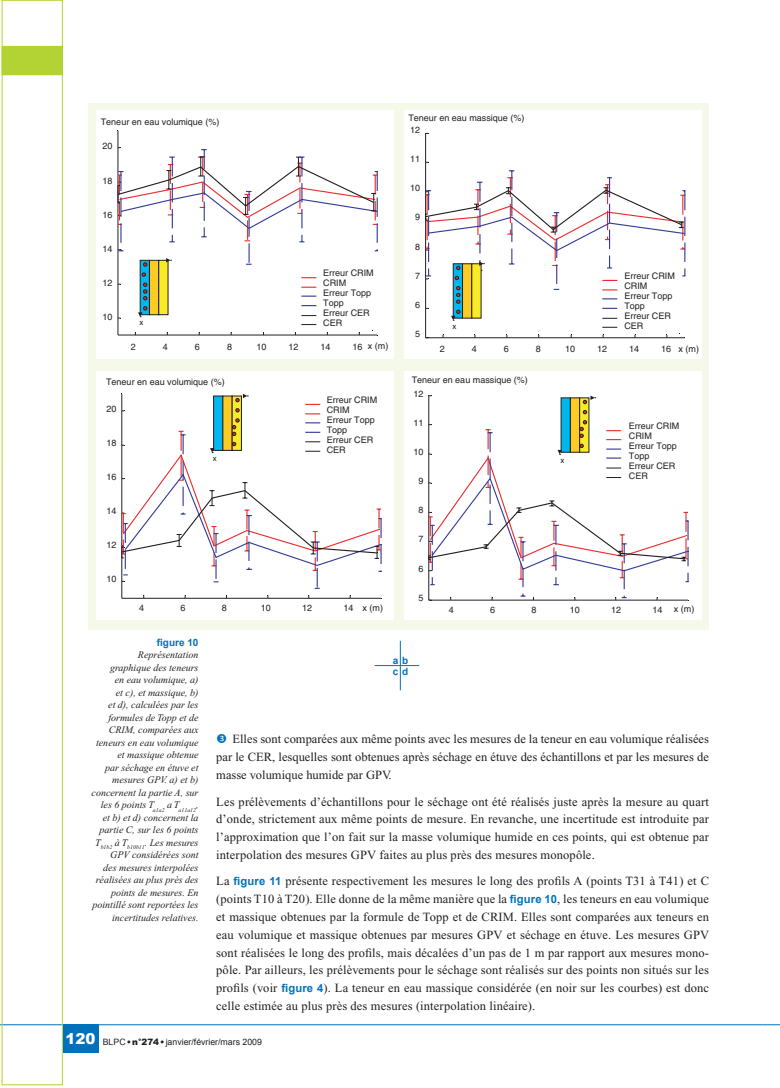
<style>
.page{position:relative;width:780px;height:1088px;background:#fff}
.page>*{position:absolute;margin:0;border:0;box-sizing:border-box;transform-origin:0 0}
.t1{font:12.5px/17.8px "Times";letter-spacing:.01em;color:#231f20;text-align:justify}
.t2{font:italic 10px/12.5px "Times";color:#231f20;text-align:right}
.t3{font:700 10px "Arial";color:#0072bc}
.t4{font:9px/10px "Helvetica";color:#231f20}
.t5{font:8.75px "Arial";color:#231f20}
.t6{font:7.88px "Helvetica";color:#231f20}
.s1{font-family:"Arial";font-weight:700;font-size:11.25px;color:#0072bc}
.s2{font-weight:900;font-size:15px;color:#fff}
.s3{font-weight:900}
</style>
<div class="page">
<hr style="left:0;top:1024px;width:762px;height:1px;background:#0072bc">
<svg style="left:2px;top:0;width:61px;height:1085px"></svg>
<div style="left:63px;top:1024px;width:35px;height:29px;background:#0072bc"></div>
<svg style="left:762px;top:1024px;width:18px;height:1px"></svg>
<div style="left:89px;top:103px;width:620px;height:526px;background:#f5f9e9"></div>
<div style="left:96px;top:371px;width:297px;height:248px;background:#fff"></div>
<hr style="left:122px;top:598px;width:259px;height:1px;background:#231f20">
<hr style="left:121px;top:394px;width:1px;height:204px;background:#231f20">
<svg style="left:121px;top:394px;width:261px;height:195px"></svg>
<div style="left:404px;top:111px;width:298px;height:248px;background:#fff"></div>
<hr style="left:425px;top:337px;width:259px;height:1px;background:#231f20">
<hr style="left:425px;top:133px;width:1px;height:205px;background:#231f20">
<svg style="left:602px;top:327px;width:15px;height:1px"></svg>
<svg style="left:425px;top:170px;width:261px;height:151px"></svg>
<div style="left:404px;top:371px;width:298px;height:248px;background:#fff"></div>
<hr style="left:428px;top:396px;width:1px;height:204px;background:#231f20">
<div style="left:560px;top:398px;width:10px;height:54px;background:#00b7f0"></div>
<div style="left:570px;top:398px;width:10px;height:54px;background:#fccb24;border:1px solid #231f20"></div>
<div style="left:579px;top:398px;width:10px;height:54px;background:#f8eb28;border:1px solid #231f20"></div>
<svg style="left:583px;top:396px;width:13px;height:8px"></svg>
<svg style="left:583px;top:410px;width:4px;height:4px"></svg>
<svg style="left:428px;top:420px;width:261px;height:181px"></svg>
<div style="left:96px;top:111px;width:297px;height:248px;background:#fff"></div>
<hr style="left:118px;top:335px;width:259px;height:1px;background:#231f20">
<hr style="left:118px;top:131px;width:1px;height:204px;background:#231f20">
<svg style="left:301px;top:277px;width:15px;height:1px"></svg>
<svg style="left:301px;top:287px;width:15px;height:1px"></svg>
<svg style="left:301px;top:296px;width:15px;height:1px"></svg>
<svg style="left:301px;top:305px;width:15px;height:1px"></svg>
<svg style="left:301px;top:315px;width:15px;height:1px"></svg>
<svg style="left:301px;top:324px;width:15px;height:1px"></svg>
<svg style="left:140px;top:260px;width:10px;height:55px"></svg>
<div style="left:149px;top:260px;width:10px;height:55px;background:#fccb24;border:1px solid #231f20"></div>
<div style="left:158px;top:260px;width:10px;height:55px;background:#f8eb28;border:1px solid #231f20"></div>
<svg style="left:117px;top:147px;width:261px;height:119px"></svg>
<svg style="left:142px;top:273px;width:4px;height:4px"></svg>
<svg style="left:143px;top:283px;width:4px;height:17px"></svg>
<svg style="left:138px;top:306px;width:9px;height:11px"></svg>
<hr style="left:400px;top:641px;width:1px;height:49px;background:#0072bc">
<hr style="left:374px;top:665px;width:45px;height:1px;background:#0072bc">
<p class="t4" style="left:101px;top:117px;width:120px">Teneur en eau volumique (%)</p>
<p class="t4" style="left:102px;top:141px;width:12px">20</p>
<p class="t4" style="left:102px;top:175px;width:12px">18</p>
<p class="t4" style="left:102px;top:210px;width:12px">16</p>
<p class="t4" style="left:102px;top:244px;width:12px">14</p>
<p class="t4" style="left:102px;top:278px;width:12px">12</p>
<p class="t4" style="left:102px;top:312px;width:12px">10</p>
<p class="t6" style="left:139px;top:318px;width:5px">x</p>
<p class="t4" style="left:323px;top:268px;width:52px">Erreur CRIM<br>CRIM<br>Erreur Topp<br>Topp<br>Erreur CER<br>CER</p>
<p class="t4" style="left:368px;top:341px;width:22px">x (m)</p>
<p class="t4" style="left:131px;top:341px;width:7px">2</p>
<p class="t4" style="left:163px;top:341px;width:7px">4</p>
<p class="t4" style="left:195px;top:341px;width:7px">6</p>
<p class="t4" style="left:227px;top:341px;width:7px">8</p>
<p class="t4" style="left:256px;top:341px;width:12px">10</p>
<p class="t4" style="left:288px;top:341px;width:12px">12</p>
<p class="t4" style="left:320px;top:341px;width:12px">14</p>
<p class="t4" style="left:352px;top:341px;width:12px">16</p>
<p class="t4" style="left:106px;top:377px;width:120px">Teneur en eau volumique (%)</p>
<p class="t4" style="left:106px;top:403px;width:12px">20</p>
<p class="t4" style="left:106px;top:437px;width:12px">18</p>
<p class="t4" style="left:106px;top:471px;width:12px">16</p>
<p class="t4" style="left:106px;top:506px;width:12px">14</p>
<p class="t4" style="left:106px;top:540px;width:12px">12</p>
<p class="t4" style="left:106px;top:573px;width:12px">10</p>
<p class="t6" style="left:213px;top:453px;width:5px">x</p>
<p class="t4" style="left:327px;top:395px;width:52px">Erreur CRIM<br>CRIM<br>Erreur Topp<br>Topp<br>Erreur CER<br>CER</p>
<p class="t4" style="left:139px;top:602px;width:7px">4</p>
<p class="t4" style="left:181px;top:602px;width:7px">6</p>
<p class="t4" style="left:222px;top:602px;width:7px">8</p>
<p class="t4" style="left:261px;top:602px;width:12px">10</p>
<p class="t4" style="left:302px;top:602px;width:12px">12</p>
<p class="t4" style="left:343px;top:602px;width:41px">14 x (m)</p>
<p class="t4" style="left:408px;top:112px;width:118px">Teneur en eau massique (%)</p>
<p class="t4" style="left:410px;top:125px;width:12px">12</p>
<p class="t4" style="left:410px;top:154px;width:12px">11</p>
<p class="t4" style="left:410px;top:183px;width:12px">10</p>
<p class="t4" style="left:415px;top:212px;width:7px">9</p>
<p class="t4" style="left:415px;top:242px;width:7px">8</p>
<p class="t4" style="left:415px;top:270px;width:7px">7</p>
<p class="t4" style="left:415px;top:300px;width:7px">6</p>
<p class="t4" style="left:415px;top:329px;width:7px">5</p>
<p class="t6" style="left:452px;top:321px;width:5px">x</p>
<p class="t4" style="left:624px;top:271px;width:52px">Erreur CRIM<br>CRIM<br>Erreur Topp<br>Topp<br>Erreur CER<br>CER</p>
<p class="t4" style="left:439px;top:344px;width:7px">2</p>
<p class="t4" style="left:471px;top:344px;width:7px">4</p>
<p class="t4" style="left:503px;top:344px;width:7px">6</p>
<p class="t4" style="left:535px;top:344px;width:7px">8</p>
<p class="t4" style="left:565px;top:344px;width:12px">10</p>
<p class="t4" style="left:597px;top:344px;width:12px">12</p>
<p class="t4" style="left:629px;top:344px;width:12px">14</p>
<p class="t4" style="left:661px;top:344px;width:39px">16 x (m)</p>
<p class="t4" style="left:412px;top:375px;width:118px">Teneur en eau massique (%)</p>
<p class="t4" style="left:413px;top:388px;width:12px">12</p>
<p class="t4" style="left:413px;top:417px;width:12px">11</p>
<p class="t4" style="left:413px;top:447px;width:12px">10</p>
<p class="t4" style="left:418px;top:476px;width:7px">9</p>
<p class="t4" style="left:418px;top:505px;width:7px">8</p>
<p class="t4" style="left:418px;top:534px;width:7px">7</p>
<p class="t4" style="left:418px;top:563px;width:7px">6</p>
<p class="t4" style="left:418px;top:593px;width:7px">5</p>
<p class="t6" style="left:560px;top:455px;width:5px">x</p>
<p class="t4" style="left:629px;top:421px;width:52px">Erreur CRIM<br>CRIM<br>Erreur Topp<br>Topp<br>Erreur CER<br>CER</p>
<p class="t4" style="left:448px;top:605px;width:7px">4</p>
<p class="t4" style="left:490px;top:605px;width:7px">6</p>
<p class="t4" style="left:531px;top:605px;width:7px">8</p>
<p class="t4" style="left:570px;top:605px;width:12px">10</p>
<p class="t4" style="left:611px;top:605px;width:12px">12</p>
<p class="t4" style="left:652px;top:605px;width:12px">14</p>
<p class="t4" style="left:673px;top:604px;width:22px">x (m)</p>
<p class="t3" style="left:157px;top:635px;width:43px">figure 10</p>
<p class="t2" style="left:92px;top:649px;width:108px">Représentation<br>graphique des teneurs<br>en eau volumique, a)<br>et c), et massique, b)<br>et d), calculées par les formules de Topp et de<br>CRIM, comparées aux teneurs en eau volumique et massique obtenue<br>par séchage en étuve et mesures GPV. a) et b) concernent la partie A, sur les 6 points T<sub>a1a2</sub> a T<sub>a11a12</sub>, et b) et d) concernent la partie C, sur les 6 points<br>T<sub>b1b2</sub> à T<sub>b10b11</sub>. Les mesures<br>GPV considérées sont<br>des mesures interpolées réalisées au plus près des points de mesures. En pointillé sont reportées les incertitudes relatives.</p>
<p class="t3" style="left:393px;top:653px;width:17px">a b</p>
<p class="t3" style="left:393px;top:664px;width:17px">c d</p>
<p class="t1" style="left:216px;top:730px;width:494px;text-indent:16px">Elles sont comparées aux même points avec les mesures de la teneur en eau volumique réalisées par le CER, lesquelles sont obtenues après séchage en étuve des échantillons et par les mesures de masse volumique humide par GPV.</p>
<p class="t1" style="left:216px;top:792px;width:494px">Les prélèvements d’échantillons pour le séchage ont été réalisés juste après la mesure au quart d’onde, strictement aux même points de mesure. En revanche, une incertitude est introduite par l’approximation que l’on fait sur la masse volumique humide en ces points, qui est obtenue par interpolation des mesures GPV faites au plus près des mesures monopôle.</p>
<p class="t1" style="left:216px;top:872px;width:494px">La <span class="s1">figure 11</span> présente respectivement les mesures le long des profils A (points T31 à T41) et C (points T10 à T20). Elle donne de la même manière que la <span class="s1">figure 10</span>, les teneurs en eau volumique et massique obtenues par la formule de Topp et de CRIM. Elles sont comparées aux teneurs en eau volumique et massique obtenues par mesures GPV et séchage en étuve. Les mesures GPV sont réalisées le long des profils, mais décalées d’un pas de 1 m par rapport aux mesures mono&shy;pôle. Par ailleurs, les prélèvements pour le séchage sont réalisés sur des points non situés sur les profils (voir <span class="s1">figure 4</span>). La teneur en eau massique considérée (en noir sur les courbes) est donc celle estimée au plus près des mesures (interpolation linéaire).</p>
<p class="t5" style="left:66px;top:1036px;width:198px"><span class="s2">120</span> BLPC <span class="s3">• n°274 •</span> janvier/février/mars 2009</p>
</div>
